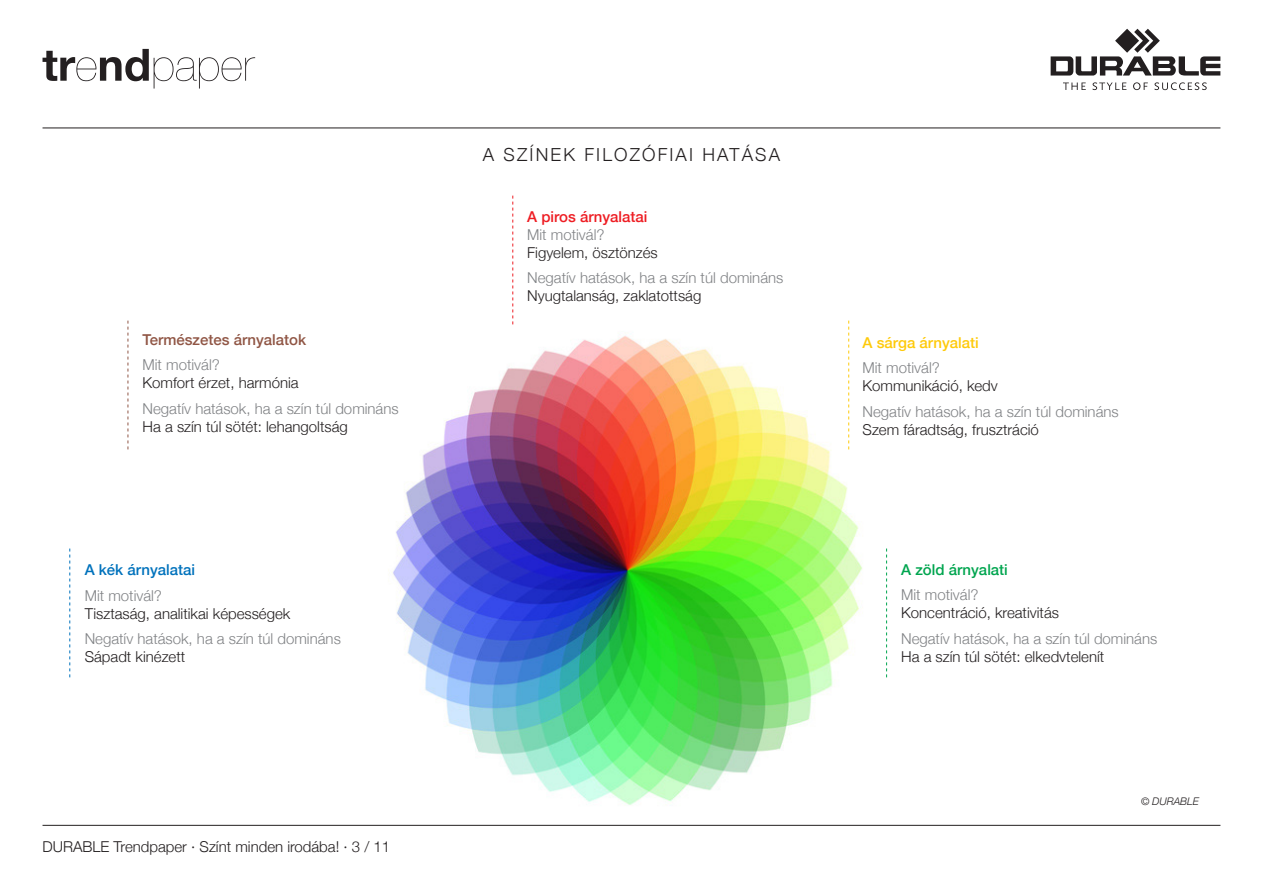
<style>
.page{position:relative;width:1263px;height:893px;background:#fff}
.page>*{position:absolute;margin:0;border:0;box-sizing:border-box;transform-origin:0 0}
.t1{font:300 18px "Helvetica Neue";letter-spacing:.12em;color:#231f20}
.t2{font:300 15px "Helvetica Neue";color:#231f20}
.t3{font:300 15px "Helvetica Neue";color:#808285}
.t4{font:500 15px "Helvetica Neue";color:#905645}
.t5{font:500 15px "Helvetica Neue";color:#ee1d23}
.t6{font:500 15px "Helvetica Neue";color:#feca0a}
.t7{font:500 15px "Helvetica Neue";color:#0072bc}
.t8{font:500 15px "Helvetica Neue";color:#00a54f}
.t9{font:italic 300 10.5px "Helvetica Neue";color:#231f20}
</style>
<div class="page">
<img style="left:391px;top:326px;width:471px;height:479px">
<svg style="left:69px;top:549px;width:1px;height:128px"></svg>
<svg style="left:128px;top:321px;width:1px;height:128px"></svg>
<svg style="left:512px;top:196px;width:1px;height:128px"></svg>
<svg style="left:848px;top:321px;width:1px;height:128px"></svg>
<svg style="left:886px;top:549px;width:1px;height:128px"></svg>
<svg style="left:1063px;top:83px;width:23px;height:7px"></svg>
<svg style="left:1092px;top:82px;width:34px;height:8px"></svg>
<svg style="left:1133px;top:82px;width:15px;height:8px"></svg>
<svg style="left:1154px;top:82px;width:53px;height:8px"></svg>
<svg style="left:1051px;top:29px;width:169px;height:47px"></svg>
<hr style="left:43px;top:128px;width:1177px;height:1px;background:#231f20">
<hr style="left:43px;top:825px;width:1177px;height:1px;background:#231f20">
<svg style="left:43px;top:49px;width:212px;height:40px"></svg>
<p class="t4" style="left:143px;top:327px;width:165px">Természetes árnyalatok</p>
<p class="t3" style="left:143px;top:353px;width:79px">Mit motivál?</p>
<p class="t2" style="left:143px;top:371px;width:158px">Komfort érzet, harmónia</p>
<p class="t3" style="left:143px;top:396px;width:258px">Negatív hatások, ha a szín túl domináns</p>
<p class="t2" style="left:143px;top:414px;width:207px">Ha a szín túl sötét: lehangoltság</p>
<p class="t7" style="left:85px;top:558px;width:112px">A kék árnyalatai</p>
<p class="t3" style="left:85px;top:583px;width:79px">Mit motivál?</p>
<p class="t2" style="left:85px;top:601px;width:207px">Tisztaság, analitikai képességek</p>
<p class="t3" style="left:85px;top:627px;width:258px">Negatív hatások, ha a szín túl domináns</p>
<p class="t2" style="left:85px;top:645px;width:102px">Sápadt kinézett</p>
<p class="t2" style="left:43px;top:835px;width:349px">DURABLE Trendpaper · Színt minden irodába! · 3 / 11</p>
<p class="t1" style="left:483px;top:140px;width:299px">A SZÍNEK FILOZÓFIAI HATÁSA</p>
<p class="t5" style="left:527px;top:204px;width:122px">A piros árnyalatai</p>
<p class="t3" style="left:527px;top:222px;width:79px">Mit motivál?</p>
<p class="t2" style="left:527px;top:240px;width:132px">Figyelem, ösztönzés</p>
<p class="t3" style="left:527px;top:266px;width:258px">Negatív hatások, ha a szín túl domináns</p>
<p class="t2" style="left:527px;top:284px;width:176px">Nyugtalanság, zaklatottság</p>
<p class="t6" style="left:862px;top:330px;width:118px">A sárga árnyalati</p>
<p class="t3" style="left:862px;top:356px;width:79px">Mit motivál?</p>
<p class="t2" style="left:862px;top:374px;width:137px">Kommunikáció, kedv</p>
<p class="t3" style="left:862px;top:399px;width:258px">Negatív hatások, ha a szín túl domináns</p>
<p class="t2" style="left:862px;top:417px;width:178px">Szem fáradtság, frusztráció</p>
<p class="t8" style="left:901px;top:557px;width:108px">A zöld árnyalati</p>
<p class="t3" style="left:901px;top:583px;width:79px">Mit motivál?</p>
<p class="t2" style="left:901px;top:601px;width:159px">Koncentráció, kreativitás</p>
<p class="t3" style="left:901px;top:626px;width:258px">Negatív hatások, ha a szín túl domináns</p>
<p class="t2" style="left:901px;top:644px;width:205px">Ha a szín túl sötét: elkedvtelenít</p>
<p class="t9" style="left:1141px;top:793px;width:59px">© DURABLE</p>
</div>
